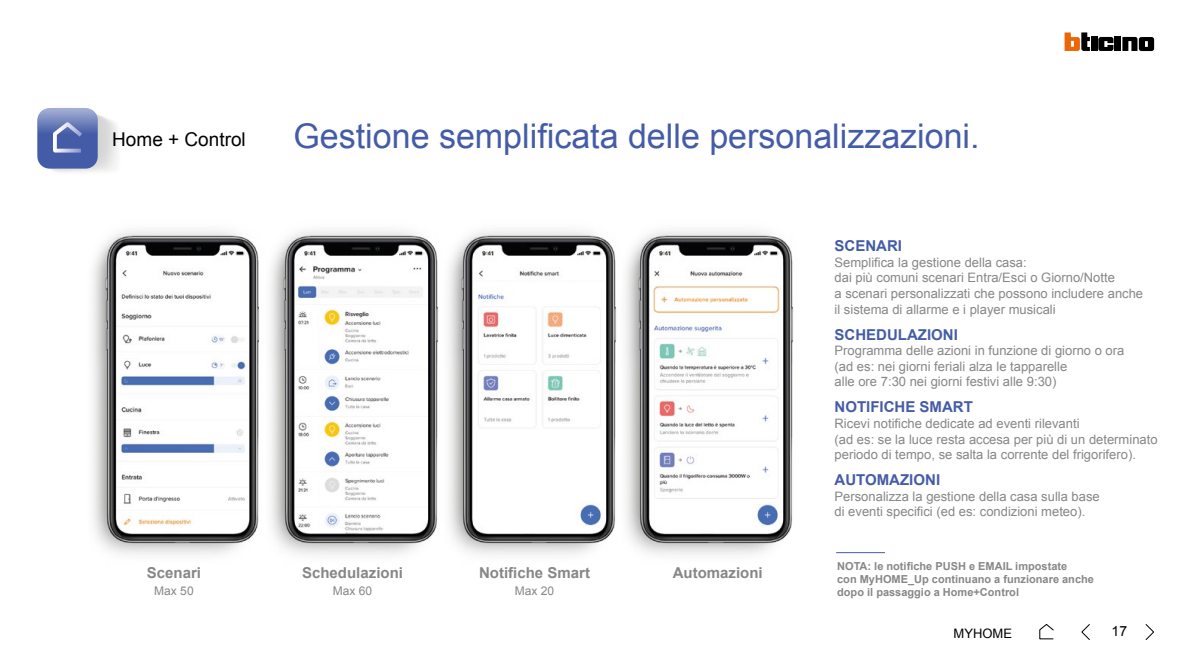
<style>
.page{position:relative;width:1191px;height:670px;background:#fff}
.page>*{position:absolute;margin:0;border:0;box-sizing:border-box;transform-origin:0 0}
.t1{font:34px "Arial";color:#445ca7}
.t2{font:19px "Arial";color:#000}
.t3{font:700 15px "Arial";color:#445ca7}
.t4{font:700 15px "Arial";color:#878787}
.t5{font:14px "Arial";color:#000}
.t6{font:13px/15.6px "Arial";color:#878787}
.t7{font:13px "Arial";color:#000}
.t8{font:12px "Arial";color:#878787}
.t9{font:700 11px/13.2px "Arial";color:#878787}
</style>
<div class="page">
<svg style="left:1145px;top:624px;width:9px;height:16px"></svg>
<svg style="left:1081px;top:624px;width:9px;height:16px"></svg>
<svg style="left:1039px;top:624px;width:15px;height:16px"></svg>
<div style="left:1091px;top:37px;width:6px;height:14px;background:#000"></div>
<div style="left:1114px;top:37px;width:7px;height:14px;background:#000"></div>
<svg style="left:1064px;top:32px;width:26px;height:19px"></svg>
<svg style="left:1098px;top:37px;width:15px;height:14px"></svg>
<svg style="left:1122px;top:37px;width:32px;height:14px"></svg>
<svg style="left:37px;top:108px;width:61px;height:61px;background:#6679b6"></svg>
<img style="left:635px;top:230px;width:158px;height:325px">
<img style="left:457px;top:230px;width:178px;height:325px">
<img style="left:278px;top:230px;width:179px;height:325px">
<img style="left:92px;top:230px;width:186px;height:325px">
<hr style="left:836px;top:552px;width:48px;height:1px;background:#445ca7">
<h2 class="t2" style="left:112px;top:127px;width:135px">Home + Control</h2>
<p class="t4" style="left:147px;top:562px;width:56px">Scenari</p>
<p class="t8" style="left:154px;top:582px;width:41px">Max 50</p>
<h1 class="t1" style="left:293px;top:114px;width:687px">Gestione semplificata delle personalizzazioni.</h1>
<p class="t4" style="left:302px;top:562px;width:102px">Schedulazioni</p>
<p class="t8" style="left:333px;top:582px;width:41px">Max 60</p>
<p class="t4" style="left:479px;top:562px;width:112px">Notifiche Smart</p>
<p class="t8" style="left:515px;top:582px;width:41px">Max 20</p>
<p class="t4" style="left:673px;top:562px;width:91px">Automazioni</p>
<p class="t3" style="left:834px;top:236px;width:69px">SCENARI</p>
<p class="t6" style="left:834px;top:254px;width:310px">Semplifica la gestione della casa:<br>dai più comuni scenari Entra/Esci o Giorno/Notte<br>a scenari personalizzati che possono includere anche il sistema di allarme e i player musicali</p>
<p class="t3" style="left:834px;top:324px;width:125px">SCHEDULAZIONI</p>
<p class="t6" style="left:834px;top:343px;width:291px">Programma delle azioni in funzione di giorno o ora (ad es: nei giorni feriali alza le tapparelle<br>alle ore 7:30 nei giorni festivi alle 9:30)</p>
<p class="t3" style="left:834px;top:397px;width:140px">NOTIFICHE SMART</p>
<p class="t6" style="left:834px;top:416px;width:324px">Ricevi notifiche dedicate ad eventi rilevanti<br>(ad es: se la luce resta accesa per più di un determinato periodo di tempo, se salta la corrente del frigorifero).</p>
<p class="t3" style="left:834px;top:470px;width:107px">AUTOMAZIONI</p>
<p class="t6" style="left:834px;top:488px;width:267px">Personalizza la gestione della casa sulla base di eventi specifici (ed es: condizioni meteo).</p>
<p class="t9" style="left:837px;top:560px;width:258px">NOTA: le notifiche PUSH e EMAIL impostate<br>con MyHOME_Up continuano a funzionare anche dopo il passaggio a Home+Control</p>
<p class="t7" style="left:953px;top:624px;width:60px">MYHOME</p>
<p class="t5" style="left:1111px;top:622px;width:17px">17</p>
</div>
